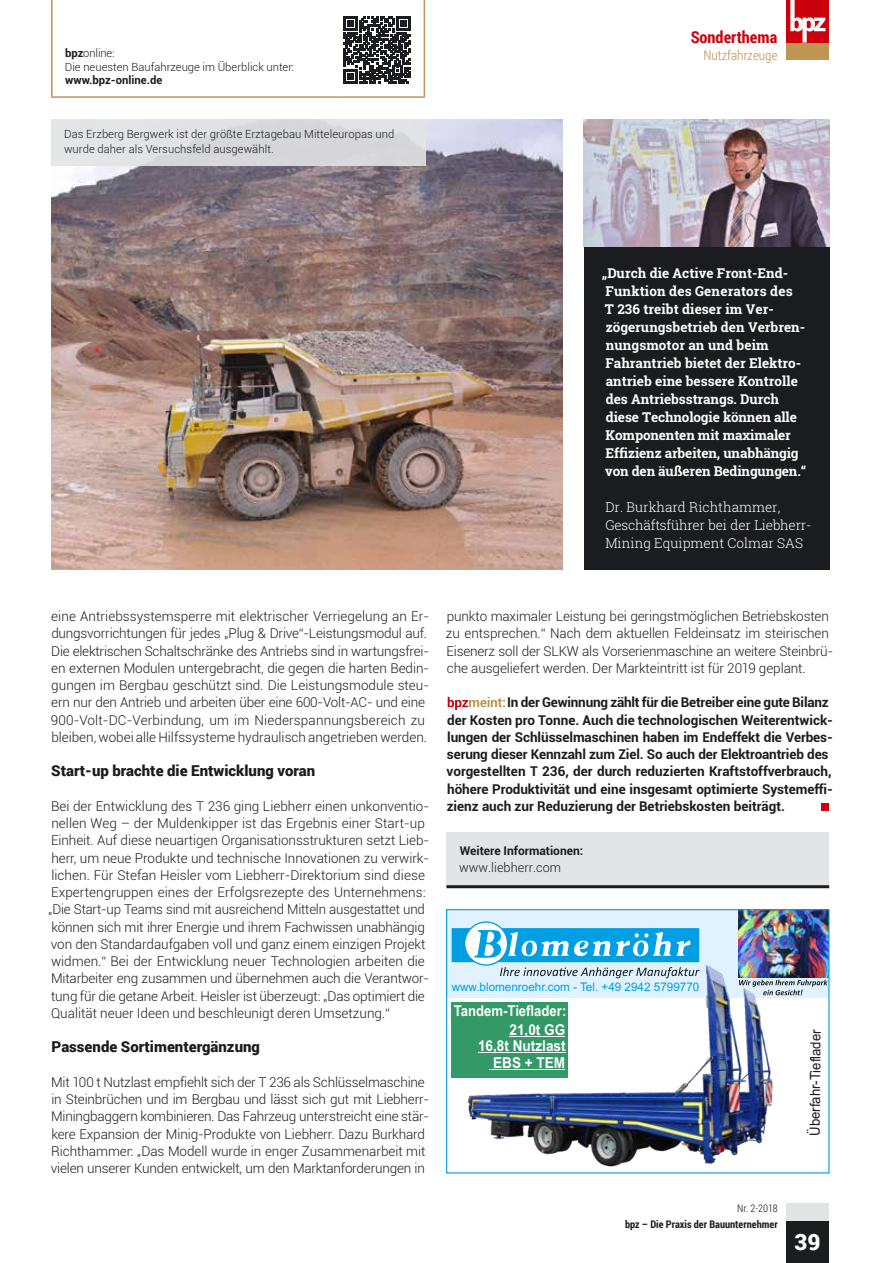
<style>
.page{position:relative;width:893px;height:1263px;background:#fff}
.page>*{position:absolute;margin:0;border:0;box-sizing:border-box;transform-origin:0 0}
.t1{font:900 22.5px "Roboto";color:#fff}
.t2{font:700 16.5px "Roboto Condensed";color:#cb010e}
.t3{font:900 15px "Roboto";color:#1b1c20}
.t4{font:700 15px "Arial";color:#fff;scale:.91 1}
.t5{font:700 15px "Arial";color:#fff;scale:.88 1}
.t6{font:14.25px "Arial Narrow";color:#1a1a18;scale:1.12 1}
.t7{font:300 13.5px/17.2px "Roboto";letter-spacing:-.005em;color:#1b1c20}
.t8{font:700 13.5px/17.2px "Roboto";letter-spacing:-.005em;color:#1b1c20}
.t9{font:700 13.5px/18px "Roboto Slab";color:#fff}
.t10{font:300 13.5px/18px "Roboto Slab";color:#fff}
.t11{font:300 13.5px "Roboto Condensed";color:#be9551}
.t12{font:300 12.75px "Roboto";color:#1b1c20}
.t13{font:700 12px "Roboto";color:#1b1c20}
.t14{font:11.85px "Arial Narrow";color:#009ee3;scale:1.2 1}
.t15{font:300 11.25px/15px "Roboto";letter-spacing:.005em;color:#1b1c20}
.t16{font:700 11.25px "Roboto";color:#1b1c20}
.t17{font:700 10.5px "Roboto Condensed";color:#1b1c20}
.t18{font:300 10.5px "Roboto Condensed";color:#1b1c20}
.s1{font-weight:700}
</style>
<div class="page">
<div style="left:584px;top:247px;width:245px;height:322px;background:#1b1c20"></div>
<img style="left:584px;top:119px;width:245px;height:128px">
<img style="left:51px;top:119px;width:512px;height:450px">
<div style="left:446px;top:833px;width:383px;height:54px;background:#e3e4e6"></div>
<hr style="left:446px;top:885px;width:383px;height:3px;background:#1b1c20">
<div style="left:51px;top:119px;width:374px;height:47px;background:linear-gradient(to right,#e4e4e7,#d5d5d9)"></div>
<hr style="left:51px;top:0;width:2px;height:96px;background:#be9551">
<hr style="left:424px;top:0;width:1px;height:96px;background:#be9551">
<hr style="left:51px;top:96px;width:286px;height:2px;background:#be9551">
<hr style="left:337px;top:96px;width:88px;height:2px;background:#be9551">
<svg style="left:52px;top:0;width:372px;height:97px"></svg>
<svg style="left:448px;top:697px;width:57px;height:13px"></svg>
<div style="left:821px;top:803px;width:7px;height:8px;background:#cb010e"></div>
<div style="left:787px;top:1220px;width:42px;height:43px;background:#1b1c20"></div>
<div style="left:787px;top:43px;width:42px;height:17px;background:#be9551"></div>
<div style="left:787px;top:0;width:42px;height:43px;background:#cb010e"></div>
<svg style="left:790px;top:0;width:35px;height:43px"></svg>
<div style="left:787px;top:1203px;width:42px;height:17px;background:#e3e4e6"></div>
<div style="left:446px;top:909px;width:383px;height:88px;background:#dff2fd"></div>
<img style="left:739px;top:911px;width:88px;height:67px">
<svg style="left:452px;top:921px;width:247px;height:31px"></svg>
<img style="left:447px;top:952px;width:360px;height:221px">
<hr style="left:478px;top:1052px;width:88px;height:1px;background:#fff">
<hr style="left:510px;top:1036px;width:55px;height:1px;background:#fff">
<svg style="left:739px;top:980px;width:88px;height:15px"></svg>
<p class="t15" style="left:65px;top:46px;width:231px;line-height:13.5px"><span class="s1">bpz</span>online:<br>Die neuesten Baufahrzeuge im Überblick unter:</p>
<p class="t16" style="left:65px;top:72px;width:99px">www.bpz-online.de</p>
<p class="t15" style="left:64px;top:126px;width:332px">Das Erzberg Bergwerk ist der größte Erztagebau Mitteleuropas und wurde daher als Versuchsfeld ausgewählt.</p>
<p class="t2" style="left:691px;top:25px;width:88px">Sonderthema</p>
<p class="t11" style="left:703px;top:45px;width:76px">Nutzfahrzeuge</p>
<p class="t9" style="left:602px;top:264px;width:206px">„Durch die Active Front-End-<br>Funktion des Generators des<br>T 236 treibt dieser im Ver&shy;zögerungsbetrieb den Verbren&shy;nungsmotor an und beim<br>Fahrantrieb bietet der Elektro&shy;antrieb eine bessere Kontrolle des Antriebsstrangs. Durch diese Technologie können alle<br>Komponenten mit maximaler<br>Effizienz arbeiten, unabhängig von den äußeren Bedingungen.“</p>
<p class="t10" style="left:605px;top:498px;width:207px">Dr. Burkhard Richthammer,<br>Geschäftsführer bei der Liebherr-<br>Mining Equipment Colmar SAS</p>
<p class="t7" style="left:51px;top:607px;width:380px">eine Antriebssystemsperre mit elektrischer Verriegelung an Er&shy;dungsvorrichtungen für jedes „Plug &amp; Drive“-Leistungsmodul auf.<br>Die elektrischen Schaltschränke des Antriebs sind in wartungsfrei&shy;en externen Modulen untergebracht, die gegen die harten Bedin&shy;gungen im Bergbau geschützt sind. Die Leistungsmodule steu&shy;ern nur den Antrieb und arbeiten über eine 600-Volt-AC- und eine 900-Volt-DC-Verbindung, um im Niederspannungsbereich zu bleiben, wobei alle Hilfssysteme hydraulisch angetrieben werden.</p>
<p class="t3" style="left:51px;top:760px;width:265px">Start-up brachte die Entwicklung voran</p>
<p class="t7" style="left:48px;top:797px;width:382px">Bei der Entwicklung des T 236 ging Liebherr einen unkonventio&shy;nellen Weg – der Muldenkipper ist das Ergebnis einer Start-up Einheit. Auf diese neuartigen Organisationsstrukturen setzt Lieb&shy;herr, um neue Produkte und technische Innovationen zu verwirk&shy;lichen. Für Stefan Heisler vom Liebherr-Direktorium sind diese Expertengruppen eines der Erfolgsrezepte des Unternehmens: „Die Start-up Teams sind mit ausreichend Mitteln ausgestattet und können sich mit ihrer Energie und ihrem Fachwissen unabhängig von den Standardaufgaben voll und ganz einem einzigen Projekt widmen.“ Bei der Entwicklung neuer Technologien arbeiten die Mitarbeiter eng zusammen und übernehmen auch die Verantwor&shy;tung für die getane Arbeit. Heisler ist überzeugt: „Das optimiert die Qualität neuer Ideen und beschleunigt deren Umsetzung.“</p>
<p class="t3" style="left:52px;top:1036px;width:210px">Passende Sortimentergänzung</p>
<p class="t7" style="left:51px;top:1073px;width:380px">Mit 100 t Nutzlast empfiehlt sich der T 236 als Schlüsselmaschine in Steinbrüchen und im Bergbau und lässt sich gut mit Liebherr-Miningbaggern kombinieren. Das Fahrzeug unterstreicht eine stär&shy;kere Expansion der Minig-Produkte von Liebherr. Dazu Burkhard Richthammer: „Das Modell wurde in enger Zusammenarbeit mit vielen unserer Kunden entwickelt, um den Marktanforderungen in</p>
<p class="t7" style="left:446px;top:607px;width:389px">punkto maximaler Leistung bei geringstmöglichen Betriebskosten zu entsprechen.“ Nach dem aktuellen Feldeinsatz im steirischen Eisenerz soll der SLKW als Vorserienmaschine an weitere Steinbrü&shy;che ausgeliefert werden. Der Markteintritt ist für 2019 geplant.</p>
<p class="t8" style="left:447px;top:693px;width:388px;text-indent:61px">In der Gewinnung zählt für die Betreiber eine gute Bilanz der Kosten pro Tonne. Auch die technologischen Weiterentwick&shy;lungen der Schlüsselmaschinen haben im Endeffekt die Verbes&shy;serung dieser Kennzahl zum Ziel. So auch der Elektroantrieb des vorgestellten T 236, der durch reduzierten Kraftstoffverbrauch, höhere Produktivität und eine insgesamt optimierte Systemeffi&shy;zienz auch zur Reduzierung der Betriebskosten beiträgt.</p>
<p class="t13" style="left:460px;top:842px;width:125px">Weitere Informationen:</p>
<p class="t12" style="left:459px;top:858px;width:103px">www.liebherr.com</p>
<p class="t14" style="left:452px;top:978px;width:208px">www.blomenroehr.com - Tel. +49 2942 5799770</p>
<p class="t5" style="left:454px;top:1000px;width:129px">Tandem-Tieflader:</p>
<p class="t4" style="left:478px;top:1035px;width:98px">16,8t Nutzlast</p>
<p class="t4" style="left:510px;top:1019px;width:63px">21,0t GG</p>
<p class="t4" style="left:493px;top:1052px;width:81px">EBS + TEM</p>
<p class="t6" style="left:805px;top:1135px;width:96px;rotate:-90deg">Überfahr-Tieflader</p>
<p class="t18" style="left:737px;top:1201px;width:42px">Nr. 2-2018</p>
<p class="t17" style="left:625px;top:1217px;width:154px">bpz – Die Praxis der Bauunternehmer</p>
<h1 class="t1" style="left:795px;top:1226px;width:28px">39</h1>
</div>
